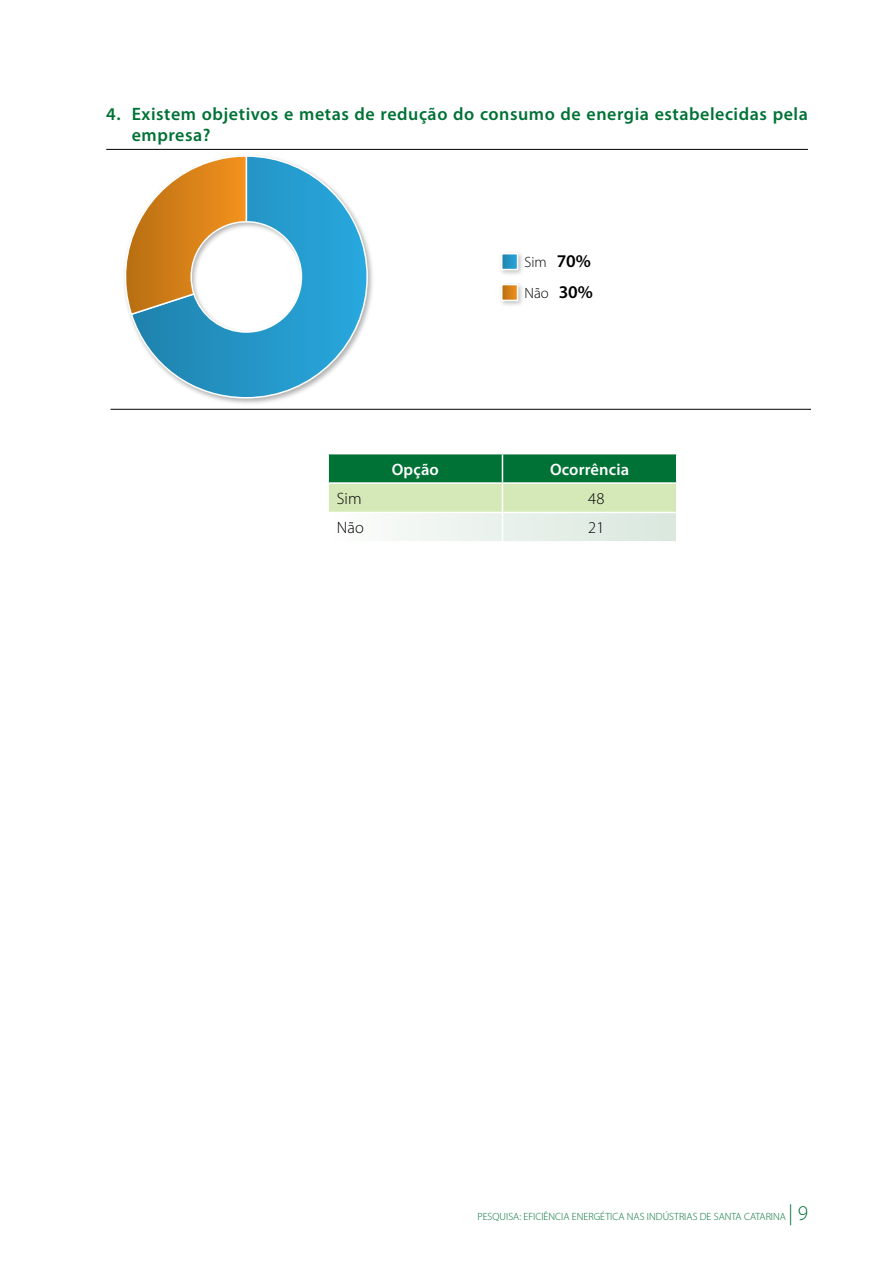
<style>
.page{position:relative;width:893px;height:1263px;background:#fff}
.page>*{position:absolute;margin:0;border:0;box-sizing:border-box;transform-origin:0 0}
.t1{font:600 18px/21px "Myriad Pro";letter-spacing:.03em;color:#007236}
.t2{font:600 16.5px "Myriad Pro";letter-spacing:.01em;color:#fff}
.t3{font:300 16.5px "Myriad Pro";letter-spacing:.01em;color:#000}
.t4{font:300 15px/31.3px "Myriad Pro";color:#000}
.t5{font:300 10.5px "Myriad Pro";color:#007236}
.s1{font-weight:600;font-size:18px}
.s2{font-size:21px}
</style>
<div class="page">
<hr style="left:106px;top:149px;width:702px;height:1px;background:#000">
<hr style="left:111px;top:409px;width:700px;height:1px;background:#000">
<img style="left:215px;top:251px;width:158px;height:153px">
<svg style="left:130px;top:156px;width:239px;height:243px"></svg>
<svg style="left:124px;top:156px;width:124px;height:160px"></svg>
<img style="left:501px;top:253px;width:21px;height:52px">
<svg style="left:503px;top:255px;width:13px;height:13px"></svg>
<div style="left:501px;top:253px;width:17px;height:17px;border:1px solid #fff"></div>
<svg style="left:503px;top:286px;width:13px;height:13px"></svg>
<div style="left:501px;top:284px;width:17px;height:17px;border:1px solid #fff"></div>
<svg style="left:328px;top:454px;width:349px;height:87px;background:#9ac6a2"></svg>
<p class="t1" style="left:132px;top:103px;width:678px;text-indent:-26px">4. Existem objetivos e metas de redução do consumo de energia estabelecidas pela empresa?</p>
<p class="t4" style="left:525px;top:246px;width:70px">Sim <span class="s1">70%<br></span>Não <span class="s1">30%</span></p>
<p class="t2" style="left:392px;top:458px;width:49px">Opção</p>
<p class="t2" style="left:550px;top:458px;width:81px">Ocorrência</p>
<p class="t3" style="left:337px;top:489px;width:26px">Sim</p>
<p class="t3" style="left:588px;top:489px;width:18px">48</p>
<p class="t3" style="left:337px;top:519px;width:29px">Não</p>
<p class="t3" style="left:588px;top:519px;width:18px">21</p>
<p class="t5" style="left:477px;top:1211px;width:332px">PESQUISA: EFICIÊNCIA ENERGÉTICA NAS INDÚSTRIAS DE SANTA CATARINA <span class="s2">| 9</span></p>
</div>
